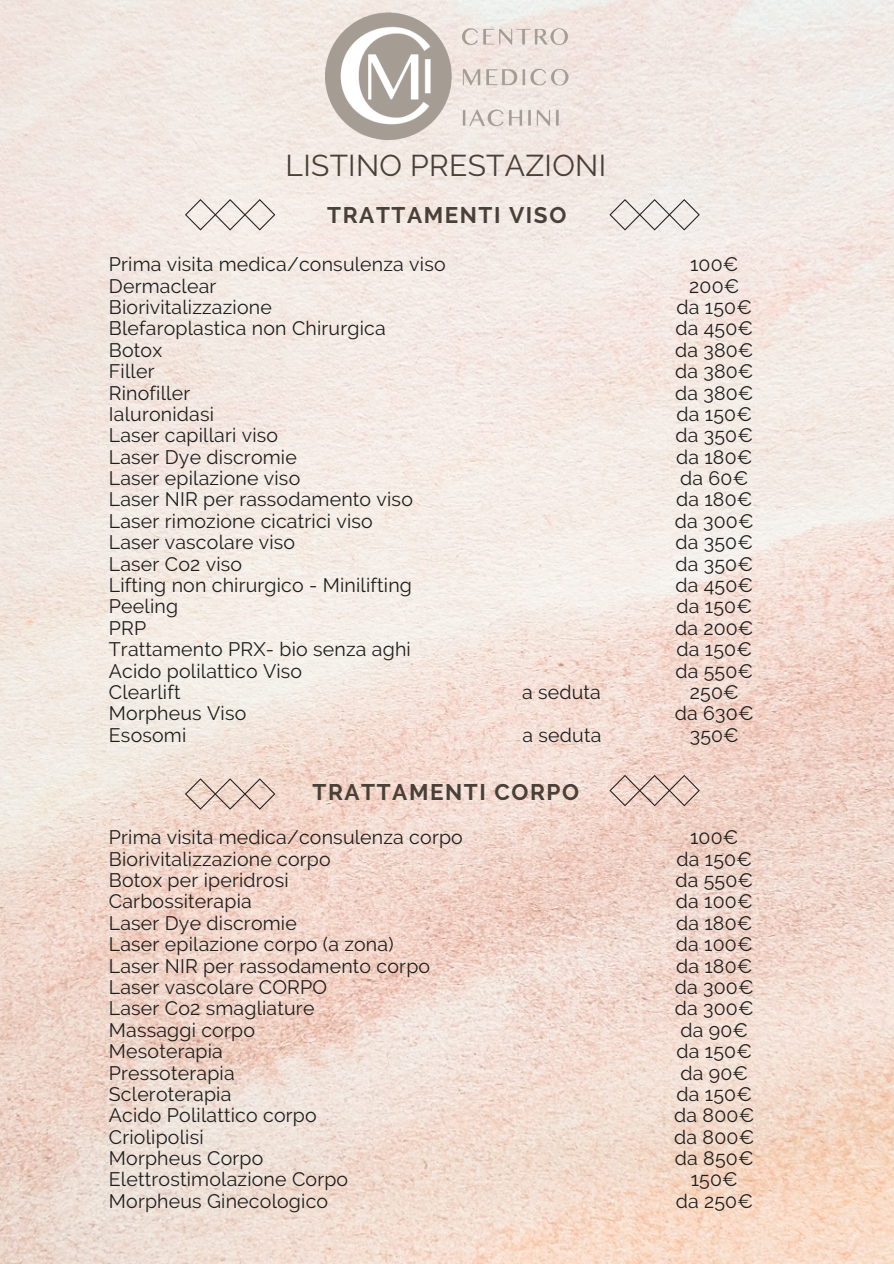
<style>
.page{position:relative;width:894px;height:1264px;background:#fff}
.page>*{position:absolute;margin:0;border:0;box-sizing:border-box;transform-origin:0 0}
.t1{font:30px "Raleway";letter-spacing:.01em;color:#494037}
.t2{font:700 22.5px "Raleway";letter-spacing:.07em;color:#494037}
.t3{font:19.5px "Raleway";letter-spacing:.01em;color:#1e1e1e}
</style>
<div class="page">
<img style="left:0;top:0;width:893px;height:1263px">
<img style="left:325px;top:13px;width:243px;height:127px">
<svg style="left:185px;top:778px;width:90px;height:31px;background:#dcc6bb"></svg>
<svg style="left:609px;top:774px;width:90px;height:32px;background:#dec4ba"></svg>
<svg style="left:609px;top:199px;width:90px;height:31px;background:#ddd8d4"></svg>
<svg style="left:185px;top:199px;width:90px;height:31px;background:#dfd8d4"></svg>
<p class="t1" style="left:285px;top:148px;width:322px">LISTINO PRESTAZIONI</p>
<p class="t2" style="left:327px;top:201px;width:240px">TRATTAMENTI VISO</p>
<p class="t3" style="left:109px;top:253px;width:338px">Prima visita medica/consulenza viso</p>
<p class="t3" style="left:109px;top:274px;width:109px">Dermaclear</p>
<h2 class="t3" style="left:109px;top:296px;width:164px">Biorivitalizzazione</h2>
<p class="t3" style="left:109px;top:317px;width:278px">Blefaroplastica non Chirurgica</p>
<p class="t3" style="left:109px;top:338px;width:55px">Botox</p>
<p class="t3" style="left:109px;top:360px;width:47px">Filler</p>
<p class="t3" style="left:109px;top:381px;width:83px">Rinofiller</p>
<p class="t3" style="left:109px;top:402px;width:107px">Ialuronidasi</p>
<p class="t3" style="left:109px;top:424px;width:171px">Laser capillari viso</p>
<p class="t3" style="left:109px;top:445px;width:189px">Laser Dye discromie</p>
<p class="t3" style="left:109px;top:467px;width:193px">Laser epilazione viso</p>
<p class="t3" style="left:109px;top:488px;width:305px">Laser NIR per rassodamento viso</p>
<p class="t3" style="left:109px;top:509px;width:265px">Laser rimozione cicatrici viso</p>
<p class="t3" style="left:109px;top:531px;width:188px">Laser vascolare viso</p>
<p class="t3" style="left:109px;top:552px;width:135px">Laser Co2 viso</p>
<p class="t3" style="left:109px;top:573px;width:304px">Lifting non chirurgico - Minilifting</p>
<p class="t3" style="left:109px;top:595px;width:71px">Peeling</p>
<p class="t3" style="left:109px;top:616px;width:39px">PRP</p>
<p class="t3" style="left:109px;top:638px;width:303px">Trattamento PRX- bio senza aghi</p>
<p class="t3" style="left:109px;top:659px;width:195px">Acido polilattico Viso</p>
<p class="t3" style="left:109px;top:680px;width:73px">Clearlift</p>
<p class="t3" style="left:522px;top:680px;width:80px">a seduta</p>
<p class="t3" style="left:109px;top:702px;width:139px">Morpheus Viso</p>
<p class="t3" style="left:109px;top:723px;width:79px">Esosomi</p>
<p class="t3" style="left:522px;top:723px;width:80px">a seduta</p>
<p class="t2" style="left:312px;top:778px;width:268px">TRATTAMENTI CORPO</p>
<p class="t3" style="left:109px;top:826px;width:355px">Prima visita medica/consulenza corpo</p>
<p class="t3" style="left:109px;top:847px;width:223px">Biorivitalizzazione corpo</p>
<h2 class="t3" style="left:109px;top:868px;width:181px">Botox per iperidrosi</h2>
<p class="t3" style="left:109px;top:890px;width:144px">Carbossiterapia</p>
<p class="t3" style="left:109px;top:911px;width:189px">Laser Dye discromie</p>
<p class="t3" style="left:109px;top:932px;width:286px">Laser epilazione corpo (a zona)</p>
<p class="t3" style="left:109px;top:954px;width:323px">Laser NIR per rassodamento corpo</p>
<p class="t3" style="left:109px;top:975px;width:220px">Laser vascolare CORPO</p>
<p class="t3" style="left:109px;top:997px;width:207px">Laser Co2 smagliature</p>
<p class="t3" style="left:109px;top:1018px;width:147px">Massaggi corpo</p>
<p class="t3" style="left:109px;top:1039px;width:115px">Mesoterapia</p>
<p class="t3" style="left:109px;top:1061px;width:127px">Pressoterapia</p>
<p class="t3" style="left:109px;top:1082px;width:124px">Scleroterapia</p>
<p class="t3" style="left:109px;top:1103px;width:209px">Acido Polilattico corpo</p>
<p class="t3" style="left:109px;top:1125px;width:96px">Criolipolisi</p>
<p class="t3" style="left:109px;top:1146px;width:156px">Morpheus Corpo</p>
<p class="t3" style="left:109px;top:1168px;width:241px">Elettrostimolazione Corpo</p>
<p class="t3" style="left:109px;top:1189px;width:221px">Morpheus Ginecologico</p>
<p class="t3" style="left:690px;top:253px;width:50px">100€</p>
<p class="t3" style="left:689px;top:274px;width:52px">200€</p>
<p class="t3" style="left:676px;top:296px;width:77px">da 150€</p>
<p class="t3" style="left:675px;top:317px;width:79px">da 450€</p>
<p class="t3" style="left:675px;top:338px;width:80px">da 380€</p>
<p class="t3" style="left:675px;top:360px;width:80px">da 380€</p>
<p class="t3" style="left:675px;top:381px;width:80px">da 380€</p>
<p class="t3" style="left:676px;top:402px;width:77px">da 150€</p>
<p class="t3" style="left:675px;top:424px;width:79px">da 350€</p>
<p class="t3" style="left:676px;top:445px;width:78px">da 180€</p>
<p class="t3" style="left:680px;top:467px;width:69px">da 60€</p>
<p class="t3" style="left:676px;top:488px;width:78px">da 180€</p>
<p class="t3" style="left:674px;top:509px;width:80px">da 300€</p>
<p class="t3" style="left:675px;top:531px;width:79px">da 350€</p>
<p class="t3" style="left:675px;top:552px;width:79px">da 350€</p>
<p class="t3" style="left:675px;top:573px;width:79px">da 450€</p>
<p class="t3" style="left:676px;top:595px;width:77px">da 150€</p>
<p class="t3" style="left:674px;top:616px;width:80px">da 200€</p>
<p class="t3" style="left:676px;top:638px;width:77px">da 150€</p>
<p class="t3" style="left:675px;top:659px;width:79px">da 550€</p>
<p class="t3" style="left:689px;top:680px;width:50px">250€</p>
<p class="t3" style="left:674px;top:702px;width:80px">da 630€</p>
<p class="t3" style="left:689px;top:723px;width:51px">350€</p>
<p class="t3" style="left:690px;top:826px;width:50px">100€</p>
<p class="t3" style="left:676px;top:847px;width:77px">da 150€</p>
<p class="t3" style="left:675px;top:868px;width:79px">da 550€</p>
<p class="t3" style="left:675px;top:890px;width:78px">da 100€</p>
<p class="t3" style="left:676px;top:911px;width:78px">da 180€</p>
<p class="t3" style="left:675px;top:932px;width:78px">da 100€</p>
<p class="t3" style="left:676px;top:954px;width:78px">da 180€</p>
<p class="t3" style="left:674px;top:975px;width:80px">da 300€</p>
<p class="t3" style="left:674px;top:997px;width:80px">da 300€</p>
<p class="t3" style="left:680px;top:1018px;width:69px">da 90€</p>
<p class="t3" style="left:676px;top:1039px;width:77px">da 150€</p>
<p class="t3" style="left:680px;top:1061px;width:69px">da 90€</p>
<p class="t3" style="left:676px;top:1082px;width:77px">da 150€</p>
<p class="t3" style="left:674px;top:1103px;width:81px">da 800€</p>
<p class="t3" style="left:674px;top:1125px;width:81px">da 800€</p>
<p class="t3" style="left:674px;top:1146px;width:80px">da 850€</p>
<p class="t3" style="left:690px;top:1168px;width:49px">150€</p>
<p class="t3" style="left:675px;top:1189px;width:79px">da 250€</p>
</div>
